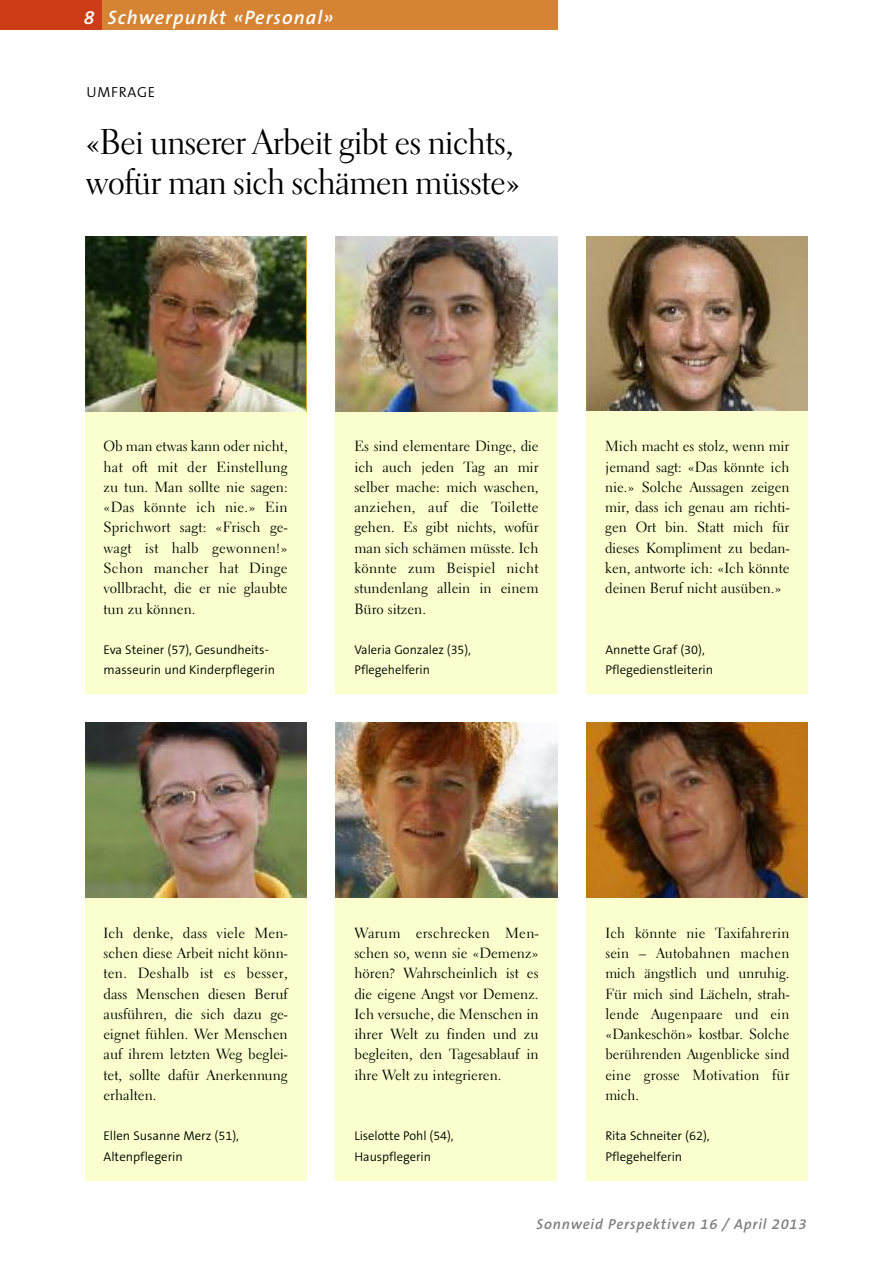
<style>
.page{position:relative;width:893px;height:1263px;background:#fff}
.page>*{position:absolute;margin:0;border:0;box-sizing:border-box;transform-origin:0 0}
.t1{font:36px/40.5px "Electra LT Display";letter-spacing:.015em;color:#000}
.t2{font:italic 600 19.5px "The Sans B6";letter-spacing:.055em;color:#fff}
.t3{font:14.7px/20.2px "Electra LH Regular Os F";color:#000;text-align:justify}
.t4{font:italic 600 14.7px "The Sans B6";letter-spacing:.055em;color:#808080}
.t5{font:300 14.7px "The Sans B4";letter-spacing:.05em;color:#000}
.t6{font:300 12.75px/20.2px "The Sans B4";color:#000}
</style>
<div class="page">
<div style="left:85px;top:0;width:472px;height:30px;background:#d58433"></div>
<div style="left:0;top:0;width:102px;height:30px;background:#cc3c16"></div>
<div style="left:85px;top:257px;width:221px;height:437px;background:#faffcd"></div>
<div style="left:336px;top:257px;width:221px;height:437px;background:#faffcd"></div>
<div style="left:587px;top:257px;width:221px;height:437px;background:#faffcd"></div>
<img style="left:85px;top:236px;width:221px;height:175px">
<img style="left:336px;top:236px;width:221px;height:175px">
<img style="left:587px;top:236px;width:221px;height:175px">
<div style="left:85px;top:744px;width:221px;height:437px;background:#faffcd"></div>
<div style="left:336px;top:744px;width:221px;height:437px;background:#faffcd"></div>
<div style="left:587px;top:744px;width:221px;height:437px;background:#faffcd"></div>
<img style="left:85px;top:722px;width:221px;height:176px">
<img style="left:336px;top:722px;width:221px;height:176px">
<img style="left:587px;top:722px;width:221px;height:175px">
<h2 class="t2" style="left:84px;top:8px;width:251px">8 Schwerpunkt «Personal»</h2>
<p class="t5" style="left:87px;top:85px;width:70px">UMFRAGE</p>
<h1 class="t1" style="left:87px;top:125px;width:434px">«Bei unserer Arbeit gibt es nichts, wofür man sich schämen müsste»</h1>
<p class="t3" style="left:104px;top:438px;width:186px">Ob man etwas kann oder nicht, hat oft mit der Einstellung zu tun. Man sollte nie sagen: «Das könnte ich nie.» Ein Sprichwort sagt: «Frisch ge&shy;wagt ist halb gewonnen!» Schon mancher hat Dinge vollbracht, die er nie glaubte tun zu können.</p>
<p class="t6" style="left:104px;top:640px;width:173px">Eva Steiner (57), Gesundheits&shy;masseurin und Kinderpflegerin</p>
<p class="t3" style="left:354px;top:438px;width:186px">Es sind elementare Dinge, die ich auch jeden Tag an mir selber mache: mich waschen, anziehen, auf die Toilette gehen. Es gibt nichts, wofür man sich schämen müsste. Ich könnte zum Beispiel nicht stundenlang allein in einem Büro sitzen.</p>
<p class="t6" style="left:354px;top:640px;width:118px">Valeria Gonzalez (35),<br>Pflegehelferin</p>
<p class="t3" style="left:605px;top:438px;width:186px">Mich macht es stolz, wenn mir jemand sagt: «Das könnte ich nie.» Solche Aussagen zeigen mir, dass ich genau am richti&shy;gen Ort bin. Statt mich für dieses Kompliment zu bedan&shy;ken, antworte ich: «Ich könnte deinen Beruf nicht ausüben.»</p>
<p class="t6" style="left:605px;top:640px;width:109px">Annette Graf (30),<br>Pflegedienstleiterin</p>
<p class="t3" style="left:104px;top:924px;width:186px">Ich denke, dass viele Men&shy;schen diese Arbeit nicht könn&shy;ten. Deshalb ist es besser, dass Menschen diesen Beruf ausführen, die sich dazu ge&shy;eignet fühlen. Wer Menschen auf ihrem letzten Weg beglei&shy;tet, sollte dafür Anerkennung erhalten.</p>
<p class="t6" style="left:104px;top:1126px;width:137px">Ellen Susanne Merz (51),<br>Altenpflegerin</p>
<p class="t3" style="left:354px;top:924px;width:186px">Warum erschrecken Men&shy;schen so, wenn sie «Demenz» hören? Wahrscheinlich ist es die eigene Angst vor Demenz.<br>Ich versuche, die Menschen in ihrer Welt zu finden und zu begleiten, den Tagesablauf in ihre Welt zu integrieren.</p>
<p class="t6" style="left:354px;top:1126px;width:101px">Liselotte Pohl (54),<br>Hauspflegerin</p>
<p class="t3" style="left:605px;top:924px;width:186px">Ich könnte nie Taxifahrerin sein – Autobahnen machen mich ängstlich und unruhig.<br>Für mich sind Lächeln, strah&shy;lende Augenpaare und ein «Dankeschön» kostbar. Solche berührenden Augenblicke sind eine grosse Motivation für mich.</p>
<p class="t6" style="left:605px;top:1126px;width:106px">Rita Schneiter (62),<br>Pflegehelferin</p>
<p class="t4" style="left:537px;top:1217px;width:271px">Sonnweid Perspektiven 16 / April 2013</p>
</div>
